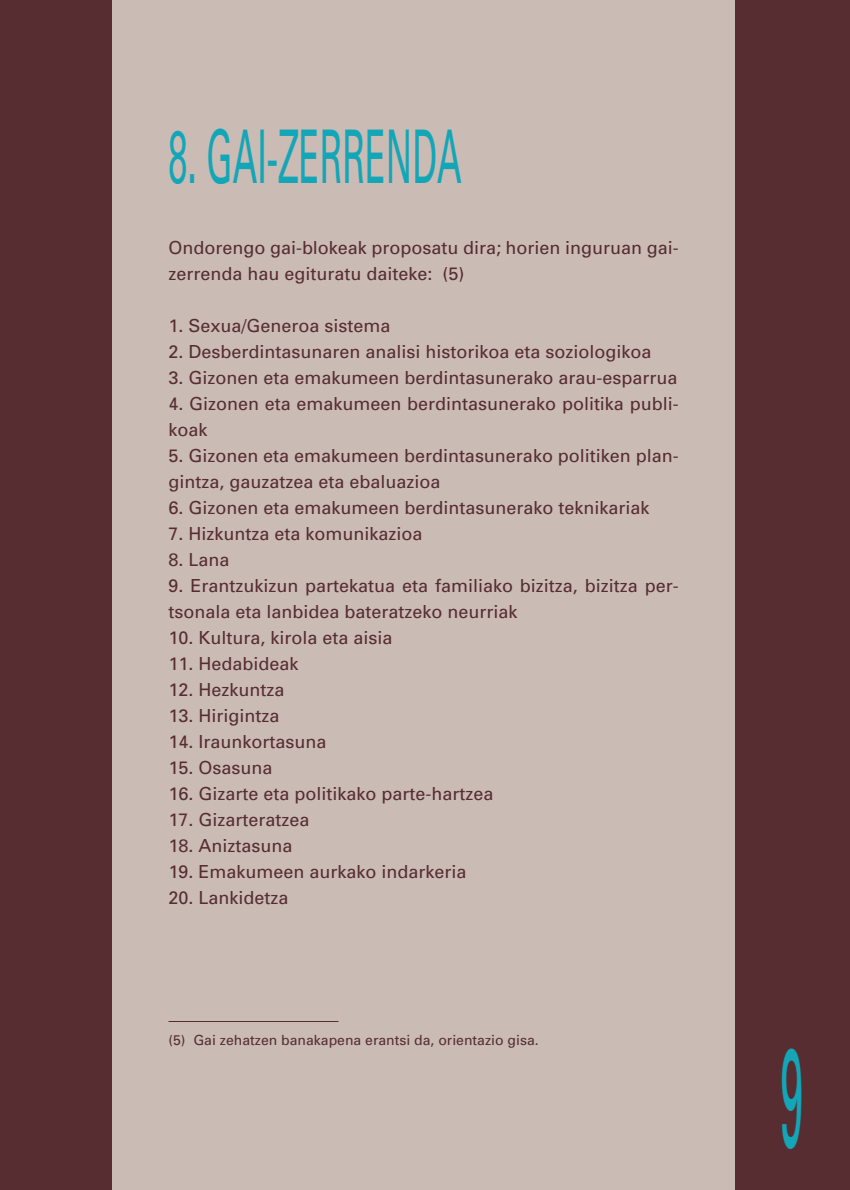
<style>
.page{position:relative;width:850px;height:1190px;background:#cabbb5}
.page>*{position:absolute;margin:0;border:0;box-sizing:border-box;transform-origin:0 0}
.t1{font:139.4px "Univers";color:#12a6b7;scale:.3 1}
.t2{font:74px "Univers";color:#12a6b7;scale:.46 1}
.t3{font:18px/26px "Univers";color:#572d32}
.t4{font:14px "Univers";color:#572d32}
</style>
<div class="page">
<div style="left:735px;top:0;width:115px;height:1190px;background:#572d32"></div>
<div style="left:0;top:0;width:112px;height:1190px;background:#572d32"></div>
<hr style="left:168px;top:1021px;width:170px;height:1px;background:#572d32">
<h2 class="t2" style="left:168px;top:130px;width:639px">8. GAI-ZERRENDA</h2>
<p class="t3" style="left:168px;top:237px;width:512px">Ondorengo gai-blokeak proposatu dira; horien inguruan gai&shy;zerrenda hau egituratu daiteke: (5)</p>
<p class="t3" style="left:168px;top:315px;width:224px">1. Sexua/Generoa sistema</p>
<p class="t3" style="left:168px;top:341px;width:485px">2. Desberdintasunaren analisi historikoa eta soziologikoa</p>
<p class="t3" style="left:168px;top:367px;width:511px">3. Gizonen eta emakumeen berdintasunerako arau-esparrua</p>
<p class="t3" style="left:168px;top:393px;width:512px">4. Gizonen eta emakumeen berdintasunerako politika publi&shy;koak</p>
<p class="t3" style="left:168px;top:445px;width:512px">5. Gizonen eta emakumeen berdintasunerako politiken plan&shy;gintza, gauzatzea eta ebaluazioa</p>
<p class="t3" style="left:168px;top:497px;width:483px">6. Gizonen eta emakumeen berdintasunerako teknikariak</p>
<p class="t3" style="left:168px;top:523px;width:255px">7. Hizkuntza eta komunikazioa</p>
<p class="t3" style="left:168px;top:549px;width:63px">8. Lana</p>
<p class="t3" style="left:168px;top:575px;width:512px">9. Erantzukizun partekatua eta familiako bizitza, bizitza per&shy;tsonala eta lanbidea bateratzeko neurriak</p>
<p class="t3" style="left:168px;top:627px;width:226px">10. Kultura, kirola eta aisia</p>
<p class="t3" style="left:168px;top:653px;width:132px">11. Hedabideak</p>
<p class="t3" style="left:168px;top:679px;width:117px">12. Hezkuntza</p>
<p class="t3" style="left:168px;top:705px;width:112px">13. Hirigintza</p>
<p class="t3" style="left:168px;top:731px;width:159px">14. Iraunkortasuna</p>
<p class="t3" style="left:168px;top:757px;width:106px">15. Osasuna</p>
<p class="t3" style="left:168px;top:783px;width:326px">16. Gizarte eta politikako parte-hartzea</p>
<p class="t3" style="left:168px;top:809px;width:142px">17. Gizarteratzea</p>
<p class="t3" style="left:168px;top:835px;width:125px">18. Aniztasuna</p>
<p class="t3" style="left:168px;top:861px;width:300px">19. Emakumeen aurkako indarkeria</p>
<p class="t3" style="left:168px;top:887px;width:122px">20. Lankidetza</p>
<p class="t4" style="left:168px;top:1035px;width:372px">(5) Gai zehatzen banakapena erantsi da, orientazio gisa.</p>
<h1 class="t1" style="left:781px;top:1046px;width:79px">9</h1>
</div>
